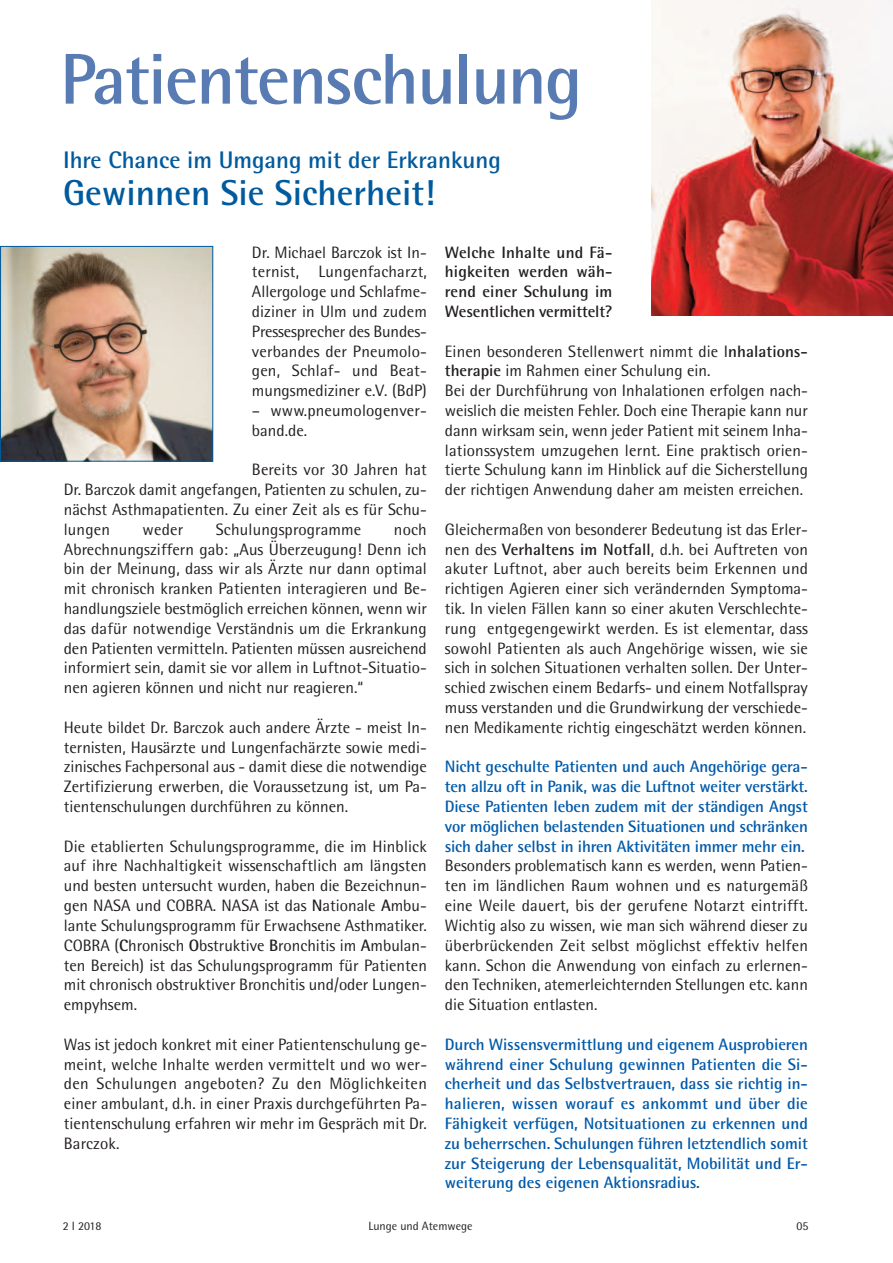
<style>
.page{position:relative;width:893px;height:1263px;background:#fff}
.page>*{position:absolute;margin:0;border:0;box-sizing:border-box;transform-origin:0 0}
.t1{font:700 72px "Rotis Semi Sans";letter-spacing:-.025em;color:#587bb3}
.t2{font:700 36px "Rotis Semi Sans";color:#015a9d}
.t3{font:700 24px "Rotis Semi Sans";color:#015a9d}
.t4{font:16.5px/19.8px "Rotis Semi Sans";color:#231f20;text-align:justify}
.t5{font:700 16.5px/19.8px "Rotis Semi Sans";letter-spacing:-.01em;color:#015aaa;text-align:justify}
.t6{font:700 16.5px/19.8px "Rotis Semi Sans";letter-spacing:-.005em;color:#231f20;text-align:justify}
.t7{font:12px "Rotis Semi Sans";color:#231f20}
.s1{font-weight:700}
</style>
<div class="page">
<img style="left:2px;top:248px;width:209px;height:211px">
<div style="left:0;top:246px;width:213px;height:215px;border:1px solid #015a9d"></div>
<img style="left:651px;top:0;width:242px;height:315px">
<h1 class="t1" style="left:60px;top:54px;width:524px">Patientenschulung</h1>
<h3 class="t3" style="left:63px;top:151px;width:439px">Ihre Chance im Umgang mit der Erkrankung</h3>
<h2 class="t2" style="left:63px;top:180px;width:373px">Gewinnen Sie Sicherheit!</h2>
<p class="t4" style="left:252px;top:244px;width:176px">Dr. Michael Barczok ist In&shy;ternist, Lungenfacharzt, Allergologe und Schlafme&shy;diziner in Ulm und zudem Pressesprecher des Bundes&shy;verbandes der Pneumolo&shy;gen, Schlaf- und Beat&shy;mungsmediziner e.V. (BdP)</p>
<p class="t4" style="left:252px;top:402px;width:176px">– www.pneumologenver&shy;band.de.</p>
<p class="t4" style="left:64px;top:462px;width:365px;text-indent:188px">Bereits vor 30 Jahren hat Dr. Barczok damit angefangen, Patienten zu schulen, zu&shy;nächst Asthmapatienten. Zu einer Zeit als es für Schu&shy;lungen</p>
<p class="t4" style="left:143px;top:521px;width:42px">weder</p>
<p class="t4" style="left:216px;top:521px;width:147px">Schulungsprogramme</p>
<p class="t4" style="left:64px;top:521px;width:365px;text-indent:330px">noch Abrechnungsziffern gab: „Aus Überzeugung! Denn ich bin der Meinung, dass wir als Ärzte nur dann optimal mit chronisch kranken Patienten interagieren und Be&shy;handlungsziele bestmöglich erreichen können, wenn wir das dafür notwendige Verständnis um die Erkrankung den Patienten vermitteln. Patienten müssen ausreichend informiert sein, damit sie vor allem in Luftnot-Situatio&shy;nen agieren können und nicht nur reagieren.“</p>
<p class="t4" style="left:64px;top:719px;width:365px">Heute bildet Dr. Barczok auch andere Ärzte - meist In&shy;ternisten, Hausärzte und Lungenfachärzte sowie medi&shy;zinisches Fachpersonal aus - damit diese die notwendige Zertifizierung erwerben, die Voraussetzung ist, um Pa&shy;tientenschulungen durchführen zu können.</p>
<p class="t4" style="left:64px;top:838px;width:365px">Die etablierten Schulungsprogramme, die im Hinblick auf ihre Nachhaltigkeit wissenschaftlich am längsten und besten untersucht wurden, haben die Bezeichnun&shy;gen NASA und COBRA. NASA ist das <span class="s1">N</span>ationale <span class="s1">A</span>mbu&shy;lante Schulungsprogramm für Erwachsene Asthmatiker.<br>COBRA (<span class="s1">C</span>hronisch <span class="s1">O</span>bstruktive <span class="s1">B</span>ronchitis im <span class="s1">A</span>mbulan&shy;ten Bereich) ist das Schulungsprogramm für Patienten mit chronisch obstruktiver Bronchitis und/oder Lungen&shy;empyhsem.</p>
<p class="t4" style="left:64px;top:1036px;width:365px">Was ist jedoch konkret mit einer Patientenschulung ge&shy;meint, welche Inhalte werden vermittelt und wo wer&shy;den Schulungen angeboten? Zu den Möglichkeiten einer ambulant, d.h. in einer Praxis durchgeführten Pa&shy;tientenschulung erfahren wir mehr im Gespräch mit Dr.<br>Barczok.</p>
<p class="t6" style="left:445px;top:244px;width:169px">Welche Inhalte und Fä&shy;higkeiten werden wäh&shy;rend einer Schulung im Wesentlichen vermittelt?</p>
<p class="t4" style="left:445px;top:343px;width:365px;text-align:left">Einen besonderen Stellenwert nimmt die I<span class="s1">nhalations&shy;therapie</span> im Rahmen einer Schulung ein.<br>Bei der Durchführung von Inhalationen erfolgen nach&shy;weislich die meisten Fehler. Doch eine Therapie kann nur dann wirksam sein, wenn jeder Patient mit seinem Inha&shy;lationssystem umzugehen lernt. Eine praktisch orien&shy;tierte Schulung kann im Hinblick auf die Sicherstellung der richtigen Anwendung daher am meisten erreichen.</p>
<p class="t4" style="left:445px;top:521px;width:365px">Gleichermaßen von besonderer Bedeutung ist das Erler&shy;nen des <span class="s1">Verhaltens im Notfall</span>, d.h. bei Auftreten von akuter Luftnot, aber auch bereits beim Erkennen und richtigen Agieren einer sich verändernden Symptoma&shy;tik. In vielen Fällen kann so einer akuten Verschlechte&shy;rung entgegengewirkt werden. Es ist elementar, dass sowohl Patienten als auch Angehörige wissen, wie sie sich in solchen Situationen verhalten sollen. Der Unter&shy;schied zwischen einem Bedarfs- und einem Notfallspray muss verstanden und die Grundwirkung der verschiede&shy;nen Medikamente richtig eingeschätzt werden können.</p>
<p class="t5" style="left:445px;top:759px;width:365px">Nicht geschulte Patienten und auch Angehörige gera&shy;ten allzu oft in Panik, was die Luftnot weiter verstärkt.<br>Diese Patienten leben zudem mit der ständigen Angst vor möglichen belastenden Situationen und schränken sich daher selbst in ihren Aktivitäten immer mehr ein.</p>
<p class="t4" style="left:445px;top:858px;width:365px">Besonders problematisch kann es werden, wenn Patien&shy;ten im ländlichen Raum wohnen und es naturgemäß eine Weile dauert, bis der gerufene Notarzt eintrifft.<br>Wichtig also zu wissen, wie man sich während dieser zu überbrückenden Zeit selbst möglichst effektiv helfen kann. Schon die Anwendung von einfach zu erlernen&shy;den Techniken, atemerleichternden Stellungen etc. kann die Situation entlasten.</p>
<p class="t5" style="left:445px;top:1036px;width:365px">Durch Wissensvermittlung und eigenem Ausprobieren während einer Schulung gewinnen Patienten die Si&shy;cherheit und das Selbstvertrauen, dass sie richtig in&shy;halieren, wissen worauf es ankommt und über die Fähigkeit verfügen, Notsituationen zu erkennen und zu beherrschen. Schulungen führen letztendlich somit zur Steigerung der Lebensqualität, Mobilität und Er&shy;weiterung des eigenen Aktionsradius.</p>
<p class="t7" style="left:63px;top:1222px;width:40px">2 I 2018</p>
<p class="t7" style="left:368px;top:1222px;width:105px">Lunge und Atemwege</p>
<p class="t7" style="left:796px;top:1222px;width:14px">05</p>
</div>
